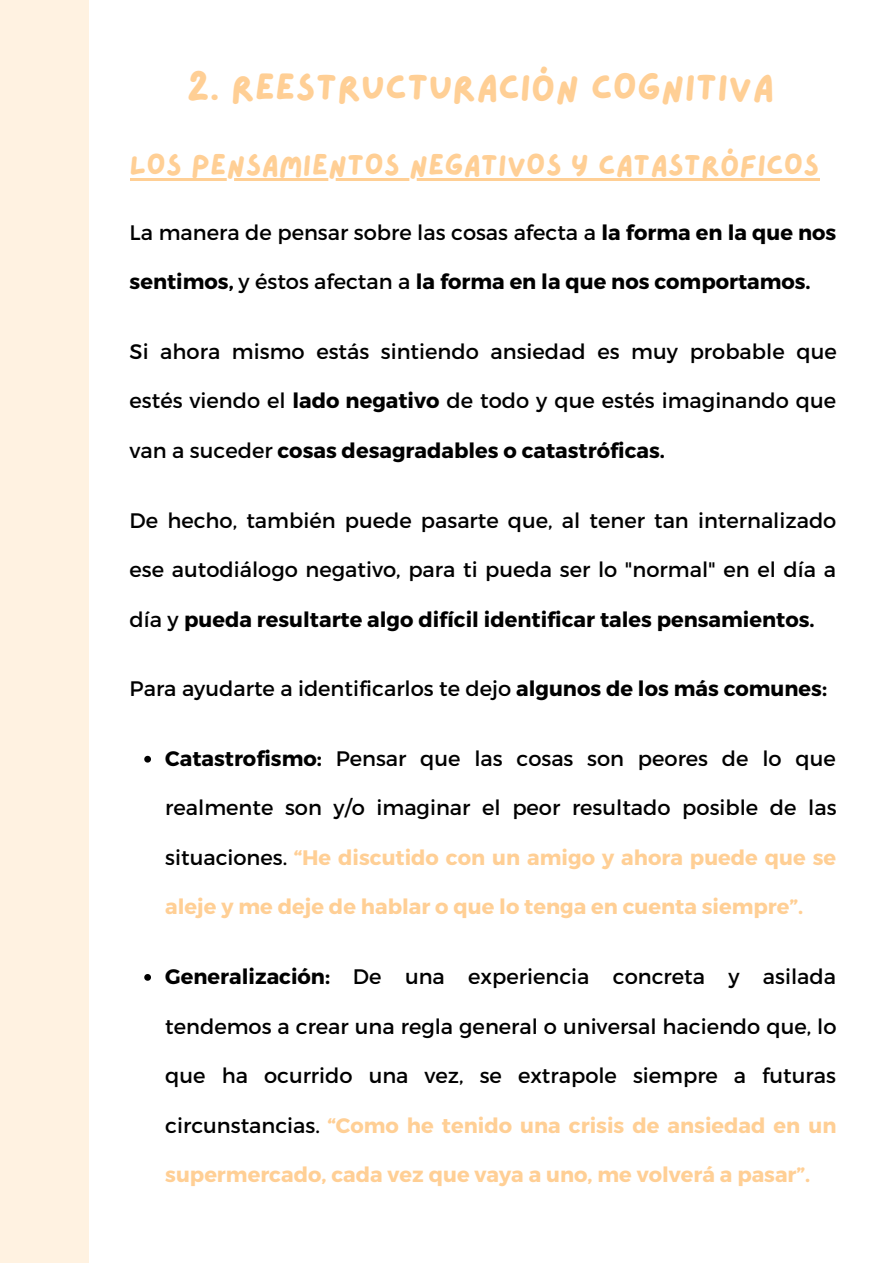
<style>
.page{position:relative;width:893px;height:1264px;background:#fff}
.page>*{position:absolute;margin:0;border:0;box-sizing:border-box;transform-origin:0 0}
.t1{font:37.5px "Lazydog";color:#ffcf95}
.t2{font:30px "Lazydog";color:#ffcf95}
.t3{font:21px "Montserrat";color:#000}
.t4{font:700 21px "Montserrat";color:#ffcf95}
.t5{font:700 21px "Montserrat";color:#000}
.s1{font-weight:700}
.s2{font-weight:400}
.s3{font-weight:400;color:#000}
</style>
<div class="page">
<div style="left:0;top:0;width:89px;height:1262px;background:#fff2e1"></div>
<svg style="left:144px;top:755px;width:7px;height:7px"></svg>
<svg style="left:144px;top:974px;width:7px;height:6px"></svg>
<hr style="left:130px;top:178px;width:689px;height:2px;background:#ffcf95">
<h1 class="t1" style="left:187px;top:69px;width:588px">2. REESTRUCTURACIÓN COGNITIVA</h1>
<h2 class="t2" style="left:130px;top:150px;width:691px">LOS PENSAMIENTOS NEGATIVOS Y CATASTRÓFICOS</h2>
<p class="t3" style="left:130px;top:218px;width:708px">La manera de pensar sobre las cosas afecta a <span class="s1">la forma en la que nos</span></p>
<p class="t5" style="left:130px;top:268px;width:682px">sentimos, <span class="s2">y éstos afectan a</span> la forma en la que nos comportamos.</p>
<p class="t3" style="left:130px;top:338px;width:708px">Si ahora mismo estás sintiendo ansiedad es muy probable que</p>
<p class="t3" style="left:130px;top:387px;width:708px">estés viendo el <span class="s1">lado negativo</span> de todo y que estés imaginando que</p>
<p class="t5" style="left:130px;top:436px;width:536px"><span class="s2">van a suceder</span> cosas desagradables o catastróficas.</p>
<p class="t3" style="left:130px;top:506px;width:708px">De hecho, también puede pasarte que, al tener tan internalizado</p>
<p class="t3" style="left:130px;top:556px;width:708px">ese autodiálogo negativo, para ti pueda ser lo "normal" en el día a</p>
<p class="t5" style="left:130px;top:605px;width:686px"><span class="s2">día y</span> pueda resultarte algo difícil identificar tales pensamientos.</p>
<p class="t3" style="left:130px;top:675px;width:699px">Para ayudarte a identificarlos te dejo <span class="s1">algunos de los más comunes:</span></p>
<p class="t3" style="left:165px;top:744px;width:672px"><span class="s1">Catastrofismo:</span> Pensar que las cosas son peores de lo que</p>
<p class="t3" style="left:165px;top:794px;width:672px">realmente son y/o imaginar el peor resultado posible de las</p>
<p class="t4" style="left:165px;top:843px;width:672px"><span class="s3">situaciones.</span> “He discutido con un amigo y ahora puede que se</p>
<p class="t4" style="left:165px;top:893px;width:639px">aleje y me deje de hablar o que lo tenga en cuenta siempre”.</p>
<p class="t3" style="left:165px;top:963px;width:672px"><span class="s1">Generalización:</span> De una experiencia concreta y asilada</p>
<p class="t3" style="left:165px;top:1012px;width:672px">tendemos a crear una regla general o universal haciendo que, lo</p>
<p class="t3" style="left:165px;top:1061px;width:672px">que ha ocurrido una vez, se extrapole siempre a futuras</p>
<p class="t4" style="left:165px;top:1111px;width:672px"><span class="s3">circunstancias.</span> “Como he tenido una crisis de ansiedad en un</p>
<p class="t4" style="left:165px;top:1160px;width:646px">supermercado, cada vez que vaya a uno, me volverá a pasar”.</p>
</div>
